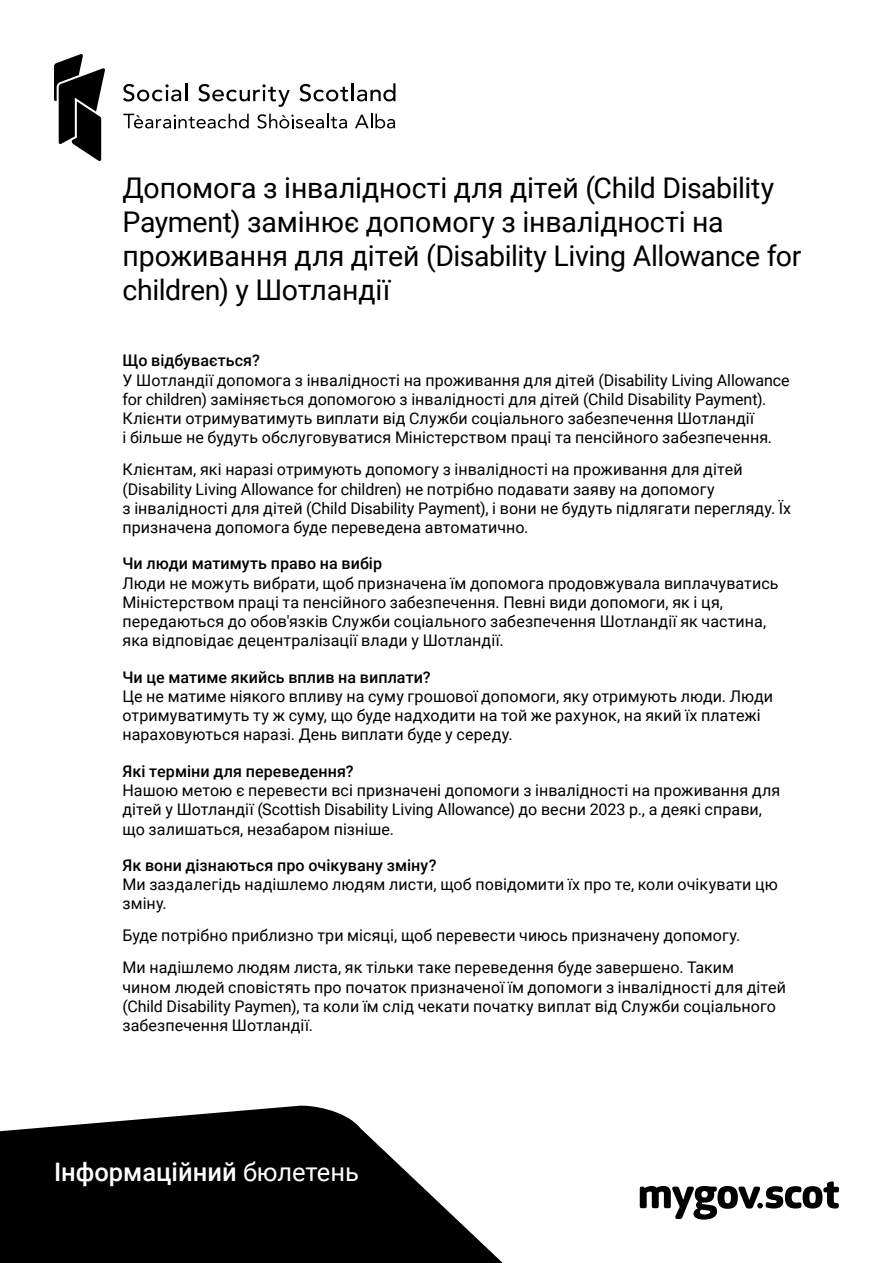
<style>
.page{position:relative;width:893px;height:1263px;background:#fff}
.page>*{position:absolute;margin:0;border:0;box-sizing:border-box;transform-origin:0 0}
.text{font:28.5px/34.2px "Roboto";letter-spacing:-.01em;color:#000}
.t1{font:500 25.5px "Roboto";color:#fff}
.text-2{font:16.05px/19.2px "Roboto";letter-spacing:.005em;color:#000}
.text-3{font:500 16.05px "Roboto";letter-spacing:.005em;color:#000}
.s1{font-weight:400}
</style>
<div class="page">
<svg style="left:123px;top:83px;width:64px;height:19px"></svg>
<svg style="left:198px;top:84px;width:92px;height:23px"></svg>
<svg style="left:299px;top:83px;width:96px;height:19px"></svg>
<svg style="left:355px;top:114px;width:40px;height:14px"></svg>
<svg style="left:123px;top:114px;width:126px;height:14px"></svg>
<svg style="left:257px;top:114px;width:90px;height:15px"></svg>
<svg style="left:54px;top:54px;width:51px;height:107px"></svg>
<svg style="left:640px;top:1181px;width:199px;height:38px"></svg>
<svg style="left:0;top:1105px;width:503px;height:158px;fill:#000"></svg>
<p class="text" style="left:123px;top:170px;width:680px">Допомога з інвалідності для дітей (Child Disability Payment) замінює допомогу з інвалідності на проживання для дітей (Disability Living Allowance for children) у Шотландії</p>
<p class="text-3" style="left:123px;top:349px;width:139px">Що відбувається?</p>
<p class="text-2" style="left:123px;top:370px;width:669px">У Шотландії допомога з інвалідності на проживання для дітей (Disability Living Allowance for children) заміняється допомогою з інвалідності для дітей (Child Disability Payment).<br>Клієнти отримуватимуть виплати від Служби соціального забезпечення Шотландії<br>і більше не будуть обслуговуватися Міністерством праці та пенсійного забезпечення.</p>
<p class="text-2" style="left:123px;top:459px;width:670px">Клієнтам, які наразі отримують допомогу з інвалідності на проживання для дітей (Disability Living Allowance for children) не потрібно подавати заяву на допомогу<br>з інвалідності для дітей (Child Disability Payment), і вони не будуть підлягати перегляду. Їх призначена допомога буде переведена автоматично.</p>
<p class="text-3" style="left:123px;top:552px;width:261px">Чи люди матимуть право на вибір</p>
<p class="text-2" style="left:123px;top:573px;width:658px">Люди не можуть вибрати, щоб призначена їм допомога продовжувала виплачуватись Міністерством праці та пенсійного забезпечення. Певні види допомоги, як і ця, передаються до обов'язків Служби соціального забезпечення Шотландії як частина, яка відповідає децентралізації влади у Шотландії.</p>
<p class="text-3" style="left:123px;top:666px;width:310px">Чи це матиме якийсь вплив на виплати?</p>
<p class="text-2" style="left:123px;top:686px;width:652px">Це не матиме ніякого впливу на суму грошової допомоги, яку отримують люди. Люди отримуватимуть ту ж суму, що буде надходити на той же рахунок, на який їх платежі нараховуються наразі. День виплати буде у середу.</p>
<p class="text-3" style="left:123px;top:760px;width:233px">Які терміни для переведення?</p>
<p class="text-2" style="left:123px;top:780px;width:659px">Нашою метою є перевести всі призначені допомоги з інвалідності на проживання для дітей у Шотландії (Scottish Disability Living Allowance) до весни 2023 р., а деякі справи, що залишаться, незабаром пізніше.</p>
<p class="text-3" style="left:123px;top:854px;width:316px">Як вони дізнаються про очікувану зміну?</p>
<p class="text-2" style="left:123px;top:874px;width:657px">Ми заздалегідь надішлемо людям листи, щоб повідомити їх про те, коли очікувати цю зміну.</p>
<p class="text-2" style="left:123px;top:925px;width:619px">Буде потрібно приблизно три місяці, щоб перевести чиюсь призначену допомогу.</p>
<p class="text-2" style="left:123px;top:957px;width:665px">Ми надішлемо людям листа, як тільки таке переведення буде завершено. Таким чином людей сповістять про початок призначеної їм допомоги з інвалідності для дітей (Child Disability Paymen), та коли їм слід чекати початку виплат від Служби соціального забезпечення Шотландії.</p>
<h2 class="t1" style="left:54px;top:1154px;width:306px">Інформаційний <span class="s1">бюлетень</span></h2>
</div>
